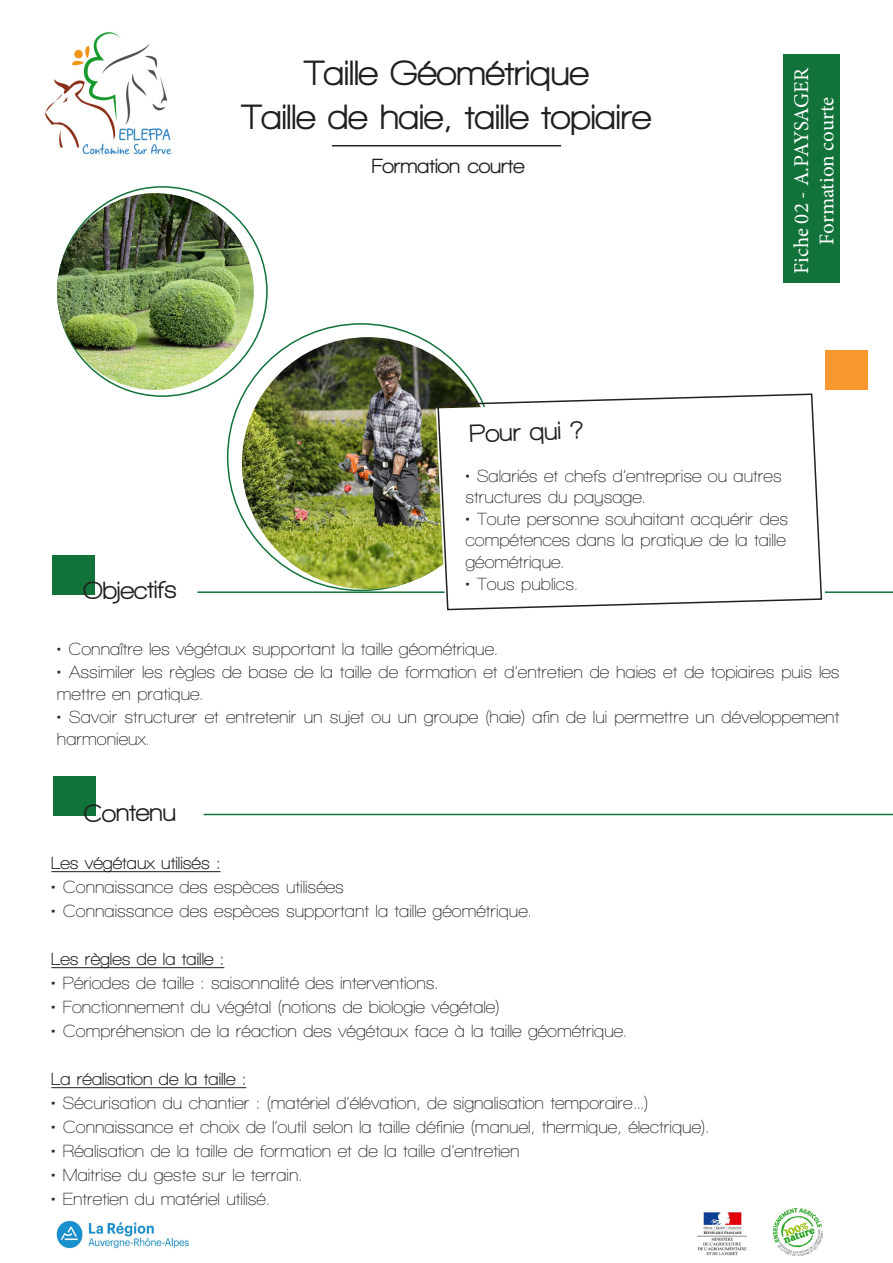
<style>
.page{position:relative;width:893px;height:1263px;background:#fff}
.page>*{position:absolute;margin:0;border:0;box-sizing:border-box;transform-origin:0 0}
.t1{font:800 36px "Walkway";color:#231f20}
.t2{font:800 25.5px "Walkway";color:#231f20}
.t3{font:21px "Minion Pro";letter-spacing:-.005em;color:#fff}
.t4{font:800 21px "Walkway";color:#231f20}
.t5{font:600 18px/21.6px "Walkway";color:#231f20}
.t6{font:700 18px "Walkway";color:#231f20}
</style>
<div class="page">
<hr style="left:197px;top:591px;width:696px;height:2px;background:#11723a">
<img style="left:242px;top:337px;width:252px;height:252px;border-radius:126px">
<svg style="left:436px;top:393px;width:387px;height:218px"></svg>
<div style="left:53px;top:555px;width:42px;height:40px;background:#11723a"></div>
<div style="left:784px;top:54px;width:56px;height:228px;background:#11723a"></div>
<hr style="left:332px;top:145px;width:229px;height:1px;background:#231f20">
<img style="left:57px;top:193px;width:197px;height:197px;border-radius:98px">
<img style="left:57px;top:1220px;width:132px;height:29px">
<img style="left:697px;top:1212px;width:49px;height:44px">
<img style="left:774px;top:1208px;width:48px;height:48px">
<hr style="left:51px;top:871px;width:169px;height:1px;background:#231f20">
<hr style="left:51px;top:967px;width:173px;height:1px;background:#231f20">
<hr style="left:51px;top:1087px;width:195px;height:1px;background:#231f20">
<div style="left:53px;top:776px;width:42px;height:39px;background:#11723a"></div>
<hr style="left:204px;top:814px;width:689px;height:1px;background:#11723a">
<img style="left:45px;top:32px;width:127px;height:123px">
<div style="left:825px;top:351px;width:42px;height:39px;background:#f7972e"></div>
<p class="t2" style="left:83px;top:577px;width:95px;rotate:-1deg">Objectifs</p>
<p class="t1" style="left:304px;top:54px;width:286px">Taille Géométrique</p>
<p class="t1" style="left:242px;top:97px;width:411px">Taille de haie, taille topiaire</p>
<p class="t4" style="left:372px;top:155px;width:154px">Formation courte</p>
<p class="t3" style="left:787px;top:274px;width:208px;rotate:-90deg">Fiche 02 - A.PAYSAGER</p>
<p class="t3" style="left:813px;top:245px;width:149px;rotate:-90deg">Formation courte</p>
<p class="t2" style="left:469px;top:420px;width:115px;rotate:-2deg">Pour qui ?</p>
<p class="t5" style="left:465px;top:464px;width:318px">• Salariés et chefs d’entreprise ou autres structures du paysage.</p>
<p class="t5" style="left:465px;top:508px;width:324px">• Toute personne souhaitant acquérir des compétences dans la pratique de la taille géométrique.</p>
<p class="t5" style="left:465px;top:572px;width:114px">• Tous publics.</p>
<p class="t5" style="left:57px;top:638px;width:442px">• Connaître les végétaux supportant la taille géométrique.</p>
<p class="t5" style="left:57px;top:660px;width:784px;line-height:22.5px">• Assimiler les règles de base de la taille de formation et d’entretien de haies et de topiaires puis les mettre en pratique.</p>
<p class="t5" style="left:57px;top:705px;width:784px;line-height:22.5px">• Savoir structurer et entretenir un sujet ou un groupe (haie) afin de lui permettre un développement harmonieux.</p>
<p class="t2" style="left:83px;top:800px;width:94px;rotate:-1deg">Contenu</p>
<p class="t6" style="left:51px;top:853px;width:171px">Les végétaux utilisés :</p>
<p class="t5" style="left:51px;top:876px;width:294px">• Connaissance des espèces utilisées</p>
<p class="t5" style="left:51px;top:900px;width:482px">• Connaissance des espèces supportant la taille géométrique.</p>
<p class="t6" style="left:51px;top:949px;width:175px">Les règles de la taille :</p>
<p class="t5" style="left:51px;top:972px;width:389px">• Périodes de taille : saisonnalité des interventions.</p>
<p class="t5" style="left:51px;top:996px;width:450px">• Fonctionnement du végétal (notions de biologie végétale)</p>
<p class="t5" style="left:51px;top:1020px;width:577px">• Compréhension de la réaction des végétaux face à la taille géométrique.</p>
<p class="t6" style="left:51px;top:1069px;width:196px">La réalisation de la taille :</p>
<p class="t5" style="left:51px;top:1092px;width:599px">• Sécurisation du chantier : (matériel d’élévation, de signalisation temporaire…)</p>
<p class="t5" style="left:51px;top:1116px;width:659px">• Connaissance et choix de l’outil selon la taille définie (manuel, thermique, électrique).</p>
<p class="t5" style="left:51px;top:1140px;width:470px">• Réalisation de la taille de formation et de la taille d’entretien</p>
<p class="t5" style="left:51px;top:1164px;width:252px">• Maitrise du geste sur le terrain.</p>
<p class="t5" style="left:51px;top:1188px;width:220px">• Entretien du matériel utilisé.</p>
</div>
